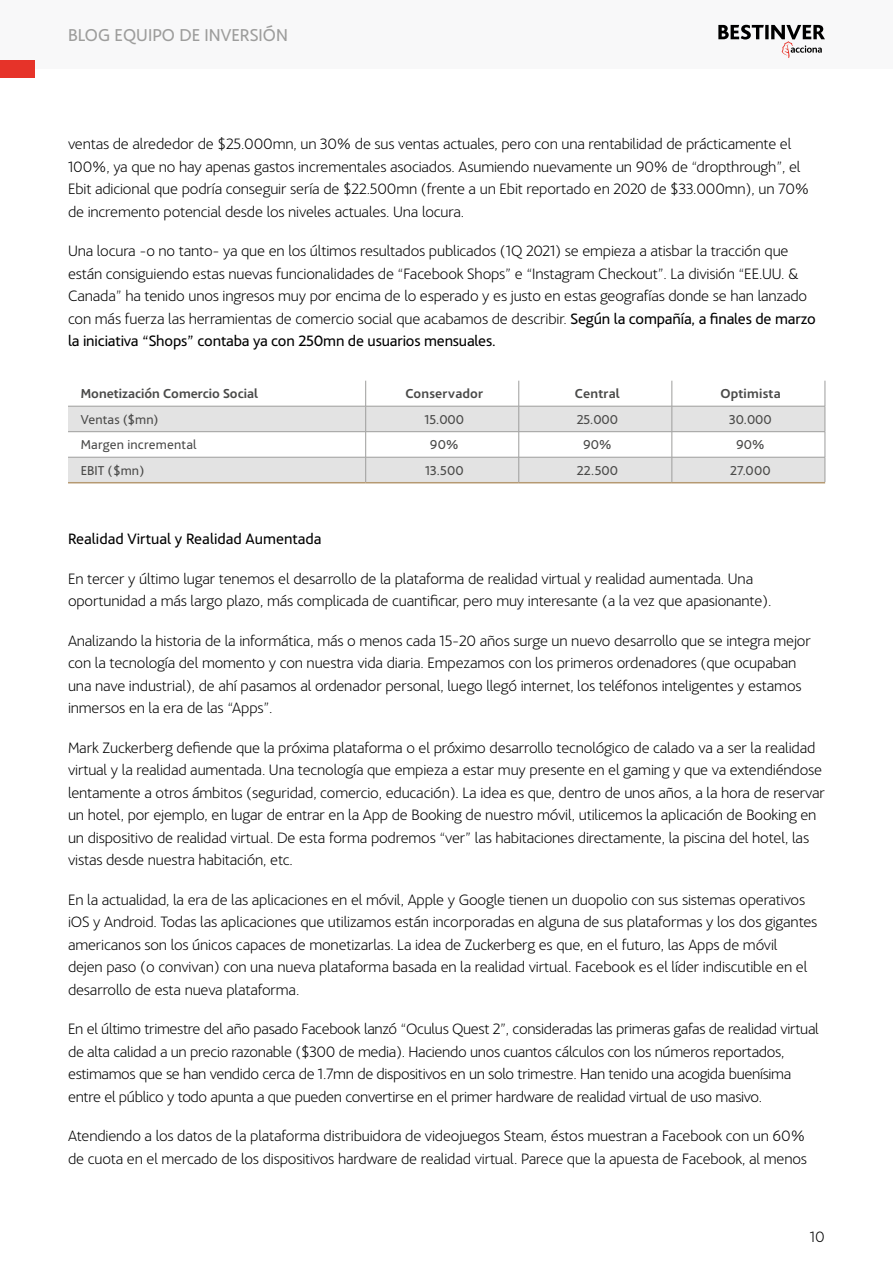
<style>
.page{position:relative;width:893px;height:1263px;background:#fff}
.page>*{position:absolute;margin:0;border:0;box-sizing:border-box;transform-origin:0 0}
.t1{font:18px "Acciona";color:#9d9d9c}
.texto_carta{font:200 15.75px/22.5px "Acciona";letter-spacing:-.01em;color:#000}
.Ladillo2{font:15.75px "Acciona";color:#000}
.titulos_carta{font:13.5px "Acciona";letter-spacing:.01em;color:#4a4a49}
.titulos_carta-2{font:700 13.5px "Acciona";color:#4a4a49}
.s1{font-weight:400}
</style>
<div class="page">
<div style="left:0;top:0;width:893px;height:69px;background:#f8f8f9"></div>
<div style="left:0;top:61px;width:35px;height:17px;background:#e63329"></div>
<svg style="left:718px;top:25px;width:107px;height:33px"></svg>
<svg style="left:68px;top:381px;width:757px;height:25px"></svg>
<svg style="left:68px;top:407px;width:757px;height:75px;fill:#e3e3e3"></svg>
<hr style="left:68px;top:406px;width:298px;height:1px;background:#9d9d9c">
<hr style="left:366px;top:406px;width:153px;height:1px;background:#9d9d9c">
<hr style="left:519px;top:406px;width:153px;height:1px;background:#9d9d9c">
<hr style="left:672px;top:406px;width:153px;height:1px;background:#9d9d9c">
<svg style="left:365px;top:381px;width:1px;height:101px"></svg>
<svg style="left:518px;top:381px;width:1px;height:101px"></svg>
<svg style="left:672px;top:381px;width:1px;height:101px"></svg>
<svg style="left:825px;top:381px;width:1px;height:101px"></svg>
<hr style="left:68px;top:431px;width:298px;height:1px;background:#9d9d9c">
<hr style="left:366px;top:431px;width:153px;height:1px;background:#9d9d9c">
<hr style="left:519px;top:431px;width:153px;height:1px;background:#9d9d9c">
<hr style="left:672px;top:431px;width:153px;height:1px;background:#9d9d9c">
<hr style="left:68px;top:482px;width:298px;height:1px;background:#b59971">
<hr style="left:366px;top:482px;width:153px;height:1px;background:#b59971">
<hr style="left:519px;top:482px;width:153px;height:1px;background:#b59971">
<hr style="left:672px;top:482px;width:153px;height:1px;background:#b59971">
<hr style="left:68px;top:457px;width:298px;height:1px;background:#9d9d9c">
<hr style="left:366px;top:457px;width:153px;height:1px;background:#9d9d9c">
<hr style="left:519px;top:457px;width:153px;height:1px;background:#9d9d9c">
<hr style="left:672px;top:457px;width:153px;height:1px;background:#9d9d9c">
<p class="t1" style="left:68px;top:21px;width:221px">BLOG EQUIPO DE INVERSIÓN</p>
<p class="texto_carta" style="left:68px;top:132px;width:743px">ventas de alrededor de $25.000mn, un 30% de sus ventas actuales, pero con una rentabilidad de prácticamente el 100%, ya que no hay apenas gastos incrementales asociados. Asumiendo nuevamente un 90% de “dropthrough”, el Ebit adicional que podría conseguir sería de $22.500mn (frente a un Ebit reportado en 2020 de $33.000mn), un 70% de incremento potencial desde los niveles actuales. Una locura.</p>
<p class="texto_carta" style="left:68px;top:239px;width:749px">Una locura -o no tanto- ya que en los últimos resultados publicados (1Q 2021) se empieza a atisbar la tracción que están consiguiendo estas nuevas funcionalidades de “Facebook Shops” e “Instagram Checkout”. La división “EE.UU. &amp; Canada” ha tenido unos ingresos muy por encima de lo esperado y es justo en estas geografías donde se han lanzado con más fuerza las herramientas de comercio social que acabamos de describir. <span class="s1">Según la compañía, a finales de marzo la iniciativa “Shops” contaba ya con 250mn de usuarios mensuales.</span></p>
<p class="titulos_carta-2" style="left:81px;top:383px;width:179px">Monetización Comercio Social</p>
<p class="titulos_carta-2" style="left:405px;top:383px;width:80px">Conservador</p>
<p class="titulos_carta-2" style="left:575px;top:383px;width:46px">Central</p>
<p class="titulos_carta-2" style="left:720px;top:383px;width:62px">Optimista</p>
<p class="titulos_carta" style="left:81px;top:409px;width:79px">Ventas ($mn)</p>
<p class="titulos_carta" style="left:425px;top:409px;width:41px">15.000</p>
<p class="titulos_carta" style="left:577px;top:409px;width:43px">25.000</p>
<p class="titulos_carta" style="left:729px;top:409px;width:44px">30.000</p>
<p class="titulos_carta" style="left:81px;top:434px;width:117px">Margen incremental</p>
<p class="titulos_carta" style="left:430px;top:434px;width:30px">90%</p>
<p class="titulos_carta" style="left:583px;top:434px;width:30px">90%</p>
<p class="titulos_carta" style="left:736px;top:434px;width:30px">90%</p>
<p class="titulos_carta" style="left:81px;top:460px;width:65px">EBIT ($mn)</p>
<p class="titulos_carta" style="left:425px;top:460px;width:40px">13.500</p>
<p class="titulos_carta" style="left:577px;top:460px;width:43px">22.500</p>
<p class="titulos_carta" style="left:730px;top:460px;width:42px">27.000</p>
<p class="Ladillo2" style="left:68px;top:526px;width:255px">Realidad Virtual y Realidad Aumentada</p>
<p class="texto_carta" style="left:68px;top:566px;width:705px">En tercer y último lugar tenemos el desarrollo de la plataforma de realidad virtual y realidad aumentada. Una oportunidad a más largo plazo, más complicada de cuantificar, pero muy interesante (a la vez que apasionante).</p>
<p class="texto_carta" style="left:68px;top:628px;width:744px">Analizando la historia de la informática, más o menos cada 15-20 años surge un nuevo desarrollo que se integra mejor con la tecnología del momento y con nuestra vida diaria. Empezamos con los primeros ordenadores (que ocupaban una nave industrial), de ahí pasamos al ordenador personal, luego llegó internet, los teléfonos inteligentes y estamos inmersos en la era de las “Apps”.</p>
<p class="texto_carta" style="left:68px;top:735px;width:758px">Mark Zuckerberg defiende que la próxima plataforma o el próximo desarrollo tecnológico de calado va a ser la realidad virtual y la realidad aumentada. Una tecnología que empieza a estar muy presente en el gaming y que va extendiéndose lentamente a otros ámbitos (seguridad, comercio, educación). La idea es que, dentro de unos años, a la hora de reservar un hotel, por ejemplo, en lugar de entrar en la App de Booking de nuestro móvil, utilicemos la aplicación de Booking en un dispositivo de realidad virtual. De esta forma podremos “ver” las habitaciones directamente, la piscina del hotel, las vistas desde nuestra habitación, etc.</p>
<p class="texto_carta" style="left:68px;top:887px;width:751px">En la actualidad, la era de las aplicaciones en el móvil, Apple y Google tienen un duopolio con sus sistemas operativos iOS y Android. Todas las aplicaciones que utilizamos están incorporadas en alguna de sus plataformas y los dos gigantes americanos son los únicos capaces de monetizarlas. La idea de Zuckerberg es que, en el futuro, las Apps de móvil<br>dejen paso (o convivan) con una nueva plataforma basada en la realidad virtual. Facebook es el líder indiscutible en el desarrollo de esta nueva plataforma.</p>
<p class="texto_carta" style="left:68px;top:1016px;width:752px">En el último trimestre del año pasado Facebook lanzó “Oculus Quest 2”, consideradas las primeras gafas de realidad virtual de alta calidad a un precio razonable ($300 de media). Haciendo unos cuantos cálculos con los números reportados, estimamos que se han vendido cerca de 1.7mn de dispositivos en un solo trimestre. Han tenido una acogida buenísima entre el público y todo apunta a que pueden convertirse en el primer hardware de realidad virtual de uso masivo.</p>
<p class="texto_carta" style="left:68px;top:1123px;width:740px">Atendiendo a los datos de la plataforma distribuidora de videojuegos Steam, éstos muestran a Facebook con un 60% de cuota en el mercado de los dispositivos hardware de realidad virtual. Parece que la apuesta de Facebook, al menos</p>
<p class="texto_carta" style="left:810px;top:1224px;width:16px">10</p>
</div>
